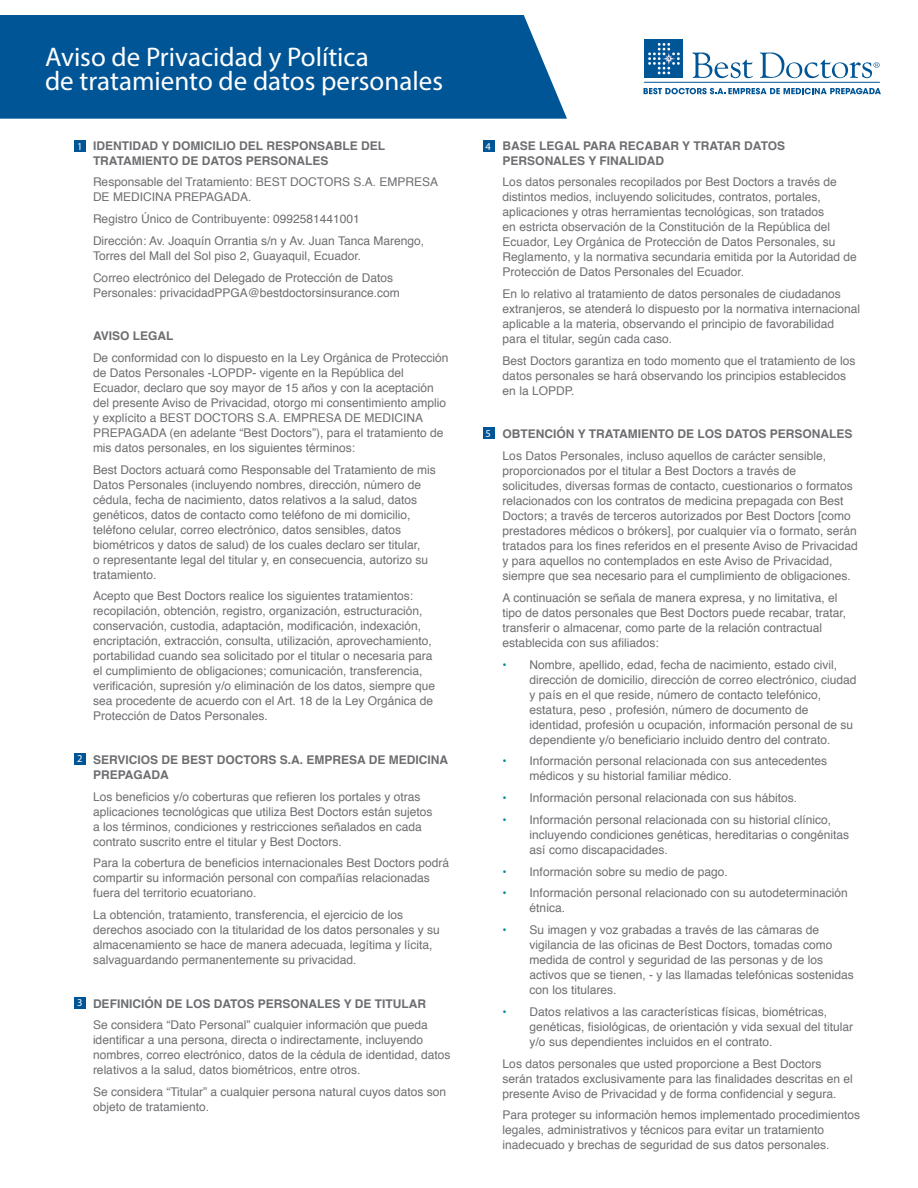
<style>
.page{position:relative;width:918px;height:1188px;background:#fff}
.page>*{position:absolute;margin:0;border:0;box-sizing:border-box;transform-origin:0 0}
.t1{font:27px/24.8px "Myriad Pro";color:#fff}
.t2{font:12px/15px "Helvetica";color:#6d6e71}
.t3{font:700 12px/15px "Helvetica";color:#6d6e71}
.t4{font:10.5px "Myriad Pro";color:#fff}
.s1{font-weight:700;color:#008a97}
</style>
<div class="page">
<div style="left:0;top:15px;width:567px;height:104px;background:#005596"></div>
<svg style="left:692px;top:52px;width:61px;height:26px"></svg>
<svg style="left:760px;top:53px;width:120px;height:25px"></svg>
<div style="left:645px;top:39px;width:38px;height:39px;background:#005596"></div>
<svg style="left:648px;top:43px;width:32px;height:31px"></svg>
<hr style="left:644px;top:82px;width:236px;height:1px;background:#035595">
<svg style="left:644px;top:88px;width:237px;height:6px"></svg>
<div style="left:75px;top:141px;width:11px;height:11px;background:#005596"></div>
<div style="left:483px;top:141px;width:11px;height:11px;background:#005596"></div>
<div style="left:483px;top:428px;width:11px;height:11px;background:#005596"></div>
<div style="left:75px;top:753px;width:11px;height:11px;background:#005596"></div>
<div style="left:75px;top:997px;width:11px;height:11px;background:#005596"></div>
<h1 class="t1" style="left:45px;top:44px;width:399px">Aviso de Privacidad y Política<br>de tratamiento de datos personales</h1>
<p class="t3" style="left:93px;top:139px;width:294px">IDENTIDAD Y DOMICILIO DEL RESPONSABLE DEL<br>TRATAMIENTO DE DATOS PERSONALES</p>
<p class="t2" style="left:93px;top:175px;width:347px">Responsable del Tratamiento: BEST DOCTORS S.A. EMPRESA<br>DE MEDICINA PREPAGADA.</p>
<p class="t2" style="left:93px;top:208px;width:333px;line-height:21.8px">Registro Único de Contribuyente: 0992581441001<br>Dirección: Av. Joaquín Orrantia s/n y Av. Juan Tanca Marengo,</p>
<p class="t2" style="left:93px;top:245px;width:302px;line-height:21.8px">Torres del Mall del Sol piso 2, Guayaquil, Ecuador.<br>Correo electrónico del Delegado de Protección de Datos</p>
<p class="t2" style="left:93px;top:285px;width:308px">Personales: privacidadPPGA@bestdoctorsinsurance.com</p>
<p class="t3" style="left:93px;top:330px;width:82px">AVISO LEGAL</p>
<p class="t2" style="left:93px;top:351px;width:357px">De conformidad con lo dispuesto en la Ley Orgánica de Protección de Datos Personales -LOPDP- vigente en la República del Ecuador, declaro que soy mayor de 15 años y con la aceptación del presente Aviso de Privacidad, otorgo mi consentimiento amplio y explícito a BEST DOCTORS S.A. EMPRESA DE MEDICINA PREPAGADA (en adelante “Best Doctors”), para el tratamiento de mis datos personales, en los siguientes términos:</p>
<p class="t2" style="left:93px;top:462px;width:344px">Best Doctors actuará como Responsable del Tratamiento de mis Datos Personales (incluyendo nombres, dirección, número de cédula, fecha de nacimiento, datos relativos a la salud, datos genéticos, datos de contacto como teléfono de mi domicilio, teléfono celular, correo electrónico, datos sensibles, datos biométricos y datos de salud) de los cuales declaro ser titular,<br>o representante legal del titular y, en consecuencia, autorizo su tratamiento.</p>
<p class="t2" style="left:93px;top:589px;width:344px">Acepto que Best Doctors realice los siguientes tratamientos: recopilación, obtención, registro, organización, estructuración, conservación, custodia, adaptación, modificación, indexación, encriptación, extracción, consulta, utilización, aprovechamiento, portabilidad cuando sea solicitado por el titular o necesaria para el cumplimiento de obligaciones; comunicación, transferencia, verificación, supresión y/o eliminación de los datos, siempre que sea procedente de acuerdo con el Art. 18 de la Ley Orgánica de Protección de Datos Personales.</p>
<p class="t3" style="left:93px;top:754px;width:357px">SERVICIOS DE BEST DOCTORS S.A. EMPRESA DE MEDICINA<br>PREPAGADA</p>
<p class="t2" style="left:93px;top:789px;width:341px">Los beneficios y/o coberturas que refieren los portales y otras aplicaciones tecnológicas que utiliza Best Doctors están sujetos a los términos, condiciones y restricciones señalados en cada contrato suscrito entre el titular y Best Doctors.</p>
<p class="t2" style="left:93px;top:856px;width:358px">Para la cobertura de beneficios internacionales Best Doctors podrá compartir su información personal con compañías relacionadas fuera del territorio ecuatoriano.</p>
<p class="t2" style="left:93px;top:908px;width:348px">La obtención, tratamiento, transferencia, el ejercicio de los derechos asociado con la titularidad de los datos personales y su almacenamiento se hace de manera adecuada, legítima y lícita, salvaguardando permanentemente su privacidad.</p>
<p class="t3" style="left:93px;top:997px;width:335px">DEFINICIÓN DE LOS DATOS PERSONALES Y DE TITULAR</p>
<p class="t2" style="left:93px;top:1018px;width:359px">Se considera “Dato Personal” cualquier información que pueda identificar a una persona, directa o indirectamente, incluyendo nombres, correo electrónico, datos de la cédula de identidad, datos relativos a la salud, datos biométricos, entre otros.</p>
<p class="t2" style="left:93px;top:1085px;width:355px">Se considera “Titular” a cualquier persona natural cuyos datos son objeto de tratamiento.</p>
<p class="t4" style="left:77px;top:140px;width:7px">1</p>
<p class="t4" style="left:485px;top:140px;width:7px">4</p>
<p class="t4" style="left:485px;top:427px;width:7px">5</p>
<p class="t4" style="left:77px;top:752px;width:7px">2</p>
<p class="t4" style="left:77px;top:996px;width:7px">3</p>
<p class="t3" style="left:503px;top:139px;width:284px">BASE LEGAL PARA RECABAR Y TRATAR DATOS<br>PERSONALES Y FINALIDAD</p>
<p class="t2" style="left:503px;top:175px;width:356px">Los datos personales recopilados por Best Doctors a través de distintos medios, incluyendo solicitudes, contratos, portales, aplicaciones y otras herramientas tecnológicas, son tratados<br>en estricta observación de la Constitución de la República del Ecuador, Ley Orgánica de Protección de Datos Personales, su Reglamento, y la normativa secundaria emitida por la Autoridad de Protección de Datos Personales del Ecuador.</p>
<p class="t2" style="left:503px;top:287px;width:359px">En lo relativo al tratamiento de datos personales de ciudadanos extranjeros, se atenderá lo dispuesto por la normativa internacional aplicable a la materia, observando el principio de favorabilidad para el titular, según cada caso.</p>
<p class="t2" style="left:503px;top:354px;width:354px">Best Doctors garantiza en todo momento que el tratamiento de los datos personales se hará observando los principios establecidos en la LOPDP.</p>
<p class="t3" style="left:503px;top:428px;width:351px">OBTENCIÓN Y TRATAMIENTO DE LOS DATOS PERSONALES</p>
<p class="t2" style="left:503px;top:449px;width:357px">Los Datos Personales, incluso aquellos de carácter sensible, proporcionados por el titular a Best Doctors a través de solicitudes, diversas formas de contacto, cuestionarios o formatos relacionados con los contratos de medicina prepagada con Best Doctors; a través de terceros autorizados por Best Doctors [como prestadores médicos o brókers], por cualquier vía o formato, serán tratados para los fines referidos en el presente Aviso de Privacidad y para aquellos no contemplados en este Aviso de Privacidad, siempre que sea necesario para el cumplimiento de obligaciones.</p>
<p class="t2" style="left:503px;top:591px;width:345px">A continuación se señala de manera expresa, y no limitativa, el tipo de datos personales que Best Doctors puede recabar, tratar, transferir o almacenar, como parte de la relación contractual establecida con sus afiliados:</p>
<p class="t2" style="left:530px;top:657px;width:328px;text-indent:-27px"><span class="s1">•</span> Nombre, apellido, edad, fecha de nacimiento, estado civil, dirección de domicilio, dirección de correo electrónico, ciudad y país en el que reside, número de contacto telefónico, estatura, peso , profesión, número de documento de identidad, profesión u ocupación, información personal de su dependiente y/o beneficiario incluido dentro del contrato.</p>
<p class="t2" style="left:530px;top:754px;width:299px;text-indent:-27px"><span class="s1">•</span> Información personal relacionada con sus antecedentes médicos y su historial familiar médico.</p>
<p class="t2" style="left:503px;top:791px;width:296px"><span class="s1">•</span> Información personal relacionada con sus hábitos.</p>
<p class="t2" style="left:530px;top:812px;width:321px;text-indent:-27px"><span class="s1">•</span> Información personal relacionada con su historial clínico, incluyendo condiciones genéticas, hereditarias o congénitas así como discapacidades.</p>
<p class="t2" style="left:503px;top:864px;width:227px"><span class="s1">•</span> Información sobre su medio de pago.</p>
<p class="t2" style="left:530px;top:886px;width:320px;text-indent:-27px"><span class="s1">•</span> Información personal relacionado con su autodeterminación étnica.</p>
<p class="t2" style="left:530px;top:923px;width:326px;text-indent:-27px"><span class="s1">•</span> Su imagen y voz grabadas a través de las cámaras de vigilancia de las oficinas de Best Doctors, tomadas como medida de control y seguridad de las personas y de los activos que se tienen, - y las llamadas telefónicas sostenidas con los titulares.</p>
<p class="t2" style="left:530px;top:1004px;width:325px;text-indent:-27px"><span class="s1">•</span> Datos relativos a las características físicas, biométricas, genéticas, fisiológicas, de orientación y vida sexual del titular y/o sus dependientes incluidos en el contrato.</p>
<p class="t2" style="left:503px;top:1056px;width:352px">Los datos personales que usted proporcione a Best Doctors serán tratados exclusivamente para las finalidades descritas en el presente Aviso de Privacidad y de forma confidencial y segura.</p>
<p class="t2" style="left:503px;top:1108px;width:359px">Para proteger su información hemos implementado procedimientos legales, administrativos y técnicos para evitar un tratamiento inadecuado y brechas de seguridad de sus datos personales.</p>
</div>
